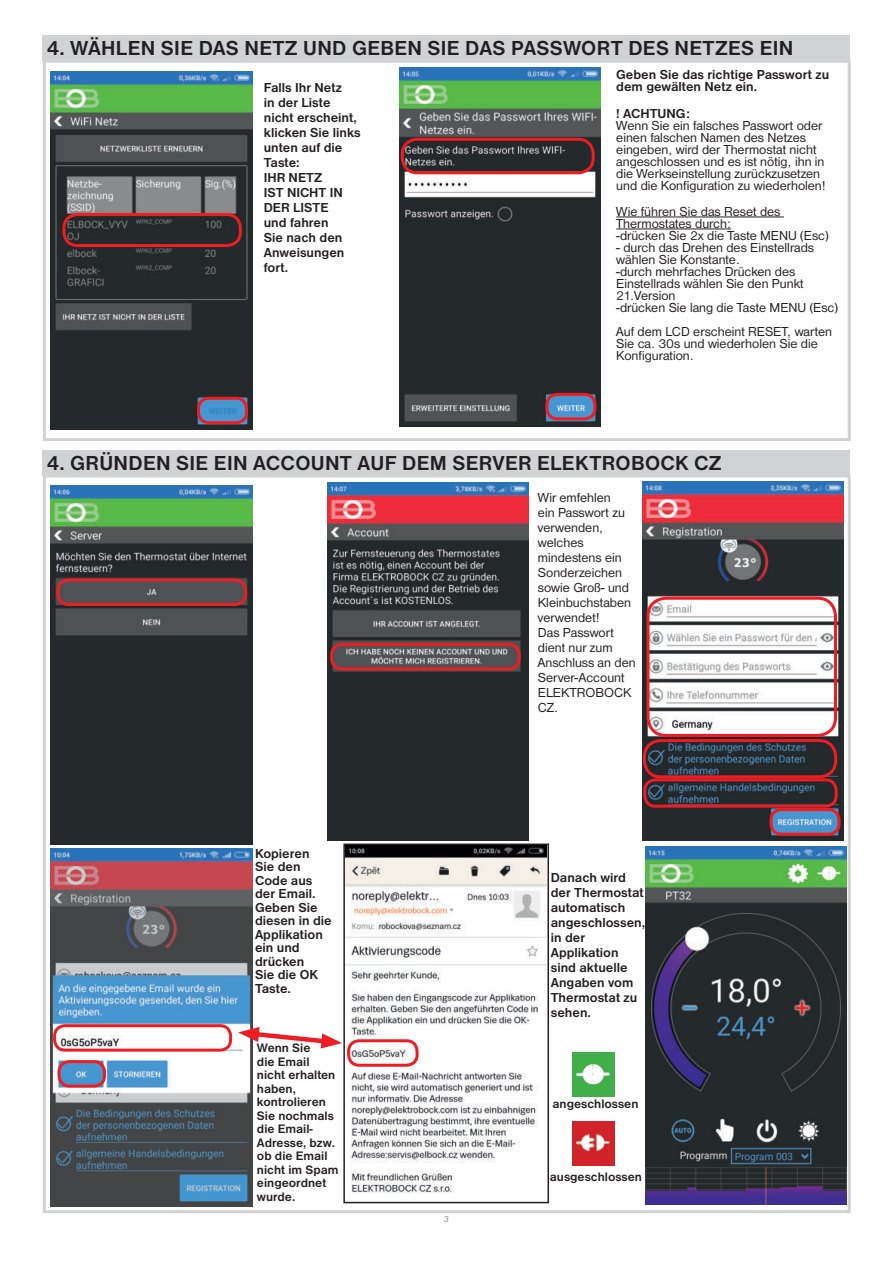
<style>
.page{position:relative;width:893px;height:1263px;background:#fff}
.page>*{position:absolute;margin:0;border:0;box-sizing:border-box;transform-origin:0 0}
.t1{font:700 21px "Nimbus Sans DOT";letter-spacing:.015em;color:#231f20}
.t2{font:13.5px/15px "Nimbus Sans DOT";color:#231f20}
.t3{font:700 13.5px/15px "Nimbus Sans DOT";color:#231f20}
.t4{font:700 12.75px/13.5px "Nimbus Sans DOT";color:#231f20}
.t5{font:italic 9px "Nimbus Sans DOT";color:#939598}
</style>
<div class="page">
<div style="left:43px;top:60px;width:808px;height:381px;border:3px solid #d1d2d4"></div>
<img style="left:51px;top:71px;width:201px;height:358px">
<div style="left:62px;top:213px;width:180px;height:34px;border:3px solid #ee1d23;border-radius:13px"></div>
<img style="left:399px;top:68px;width:202px;height:358px">
<div style="left:401px;top:138px;width:194px;height:36px;border:3px solid #ee1d23;border-radius:15px"></div>
<div style="left:42px;top:35px;width:808px;height:26px;background:#d1d2d4"></div>
<div style="left:197px;top:397px;width:51px;height:27px;border:3px solid #ee1d23;border-radius:10px"></div>
<div style="left:545px;top:393px;width:51px;height:27px;border:3px solid #ee1d23;border-radius:10px"></div>
<img style="left:51px;top:486px;width:201px;height:358px">
<img style="left:327px;top:483px;width:202px;height:358px">
<div style="left:330px;top:643px;width:191px;height:27px;border:3px solid #ee1d23;border-radius:10px"></div>
<div style="left:42px;top:450px;width:808px;height:26px;background:#d1d2d4"></div>
<div style="left:56px;top:578px;width:191px;height:28px;border:3px solid #ee1d23;border-radius:10px"></div>
<img style="left:642px;top:482px;width:202px;height:358px">
<img style="left:51px;top:848px;width:201px;height:359px">
<div style="left:646px;top:597px;width:191px;height:140px;border:3px solid #ee1d23;border-radius:18px"></div>
<div style="left:769px;top:808px;width:72px;height:27px;border:3px solid #ee1d23;border-radius:10px"></div>
<div style="left:643px;top:739px;width:194px;height:39px;border:3px solid #ee1d23;border-radius:16px"></div>
<div style="left:643px;top:778px;width:195px;height:30px;border:3px solid #ee1d23;border-radius:10px"></div>
<img style="left:346px;top:846px;width:200px;height:347px">
<div style="left:343px;top:843px;width:206px;height:360px;border:2px solid #231f20"></div>
<div style="left:347px;top:1039px;width:72px;height:28px;border:3px solid #ee1d23;border-radius:10px"></div>
<div style="left:53px;top:1024px;width:179px;height:27px;border:3px solid #ee1d23;border-radius:10px"></div>
<img style="left:645px;top:846px;width:202px;height:359px">
<div style="left:58px;top:1060px;width:48px;height:27px;border:3px solid #ee1d23;border-radius:10px"></div>
<div style="left:572px;top:1053px;width:43px;height:44px;background:#40ae49"></div>
<img style="left:576px;top:1064px;width:34px;height:21px">
<div style="left:572px;top:1121px;width:43px;height:44px;background:#d1232a"></div>
<img style="left:576px;top:1134px;width:34px;height:17px">
<svg style="left:238px;top:1027px;width:104px;height:21px"></svg>
<hr style="left:616px;top:217px;width:168px;height:1px;background:#231f20">
<hr style="left:616px;top:229px;width:115px;height:1px;background:#231f20">
<h1 class="t1" style="left:46px;top:36px;width:748px">4. WÄHLEN SIE DAS NETZ UND GEBEN SIE DAS PASSWORT DES NETZES EIN</h1>
<p class="t3" style="left:264px;top:81px;width:99px">Falls Ihr Netz<br>in der Liste nicht erscheint, klicken Sie links unten auf die<br>Taste:<br>IHR NETZ<br>IST NICHT IN<br>DER LISTE<br>und fahren<br>Sie nach den<br>Anweisungen fort.</p>
<p class="t3" style="left:616px;top:69px;width:214px;line-height:12px">Geben Sie das richtige Passwort zu dem gewälten Netz ein.</p>
<p class="t3" style="left:616px;top:106px;width:75px">! ACHTUNG:</p>
<p class="t2" style="left:616px;top:120px;width:211px;line-height:12px">Wenn Sie ein falsches Passwort oder einen falschen Namen des Netzes eingeben, wird der Thermostat nicht angeschlossen und es ist nötig, ihn in die Werkseinstellung zurückzusetzen und die Konfiguration zu wiederholen!</p>
<p class="t2" style="left:616px;top:205px;width:214px;line-height:12px">Wie führen Sie das Reset des<br>Thermostates durch:<br>-drücken Sie 2x die Taste MENU (Esc)</p>
<p class="t2" style="left:616px;top:241px;width:223px;line-height:12px">- durch das Drehen des Einstellrads wählen Sie Konstante.<br>-durch mehrfaches Drücken des<br>Einstellrads wählen Sie den Punkt<br>21.Version<br>-drücken Sie lang die Taste MENU (Esc)</p>
<p class="t2" style="left:616px;top:325px;width:217px;line-height:12px">Auf dem LCD erscheint RESET, warten<br>Sie ca. 30s und wiederholen Sie die<br>Konfiguration.</p>
<h1 class="t1" style="left:46px;top:451px;width:676px">4. GRÜNDEN SIE EIN ACCOUNT AUF DEM SERVER ELEKTROBOCK CZ</h1>
<p class="t3" style="left:255px;top:846px;width:78px;line-height:13.5px">Kopieren<br>Sie den<br>Code aus der Email.<br>Geben Sie diesen in die<br>Applikation ein und drücken<br>Sie die OK<br>Taste.</p>
<p class="t4" style="left:257px;top:1042px;width:83px">Wenn Sie<br>die Email nicht erhalten haben, kontrolieren<br>Sie nochmals die Email-<br>Adresse, bzw. ob die Email nicht im Spam eingeordnet wurde.</p>
<p class="t5" style="left:444px;top:1213px;width:7px">3</p>
<p class="t2" style="left:538px;top:490px;width:99px">Wir emfehlen<br>ein Passwort zu verwenden, welches mindestens ein<br>Sonderzeichen sowie Groß- und<br>Kleinbuchstaben verwendet!<br>Das Passwort dient nur zum<br>Anschluss an den<br>Server-Account<br>ELEKTROBOCK<br>CZ.</p>
<p class="t3" style="left:551px;top:870px;width:96px">Danach wird der Thermostat automatisch angeschlossen, in der<br>Applikation sind aktuelle<br>Angaben vom<br>Thermostat zu sehen.</p>
<p class="t4" style="left:553px;top:1098px;width:87px">angeschlossen</p>
<p class="t4" style="left:550px;top:1171px;width:94px">ausgeschlossen</p>
</div>
